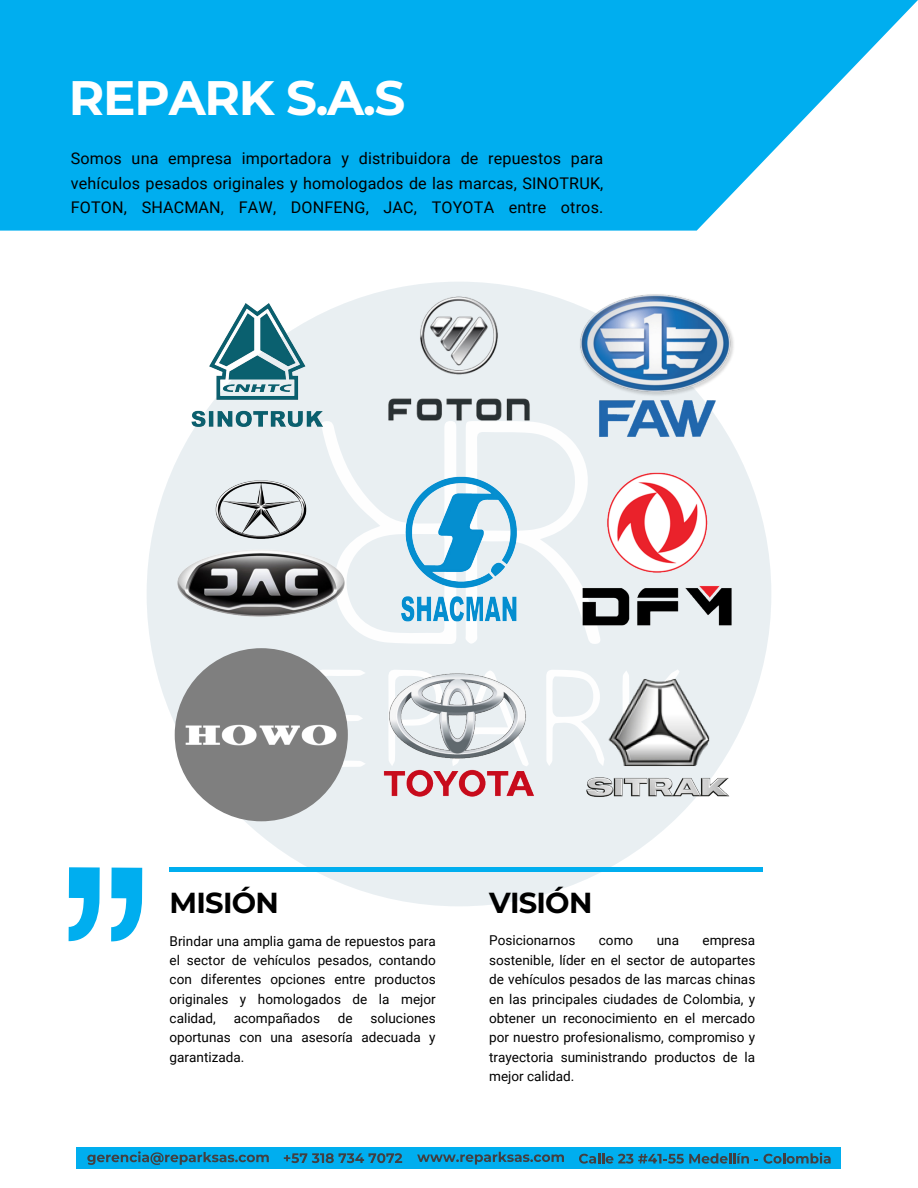
<style>
.page{position:relative;width:918px;height:1188px;background:#fff}
.page>*{position:absolute;margin:0;border:0;box-sizing:border-box;transform-origin:0 0}
.t1{font:700 48.45px "Montserrat";letter-spacing:-.025em;color:#fff}
.t2{font:700 28.95px "Montserrat";letter-spacing:-.025em;color:#000}
.t3{font:16.05px/24.2px "Roboto";letter-spacing:.01em;color:#000;text-align:justify}
.t4{font:13.5px/19.4px "Roboto";color:#000;text-align:justify}
</style>
<div class="page">
<div style="left:147px;top:282px;width:624px;height:624px;background:#e9eff2;border-radius:50%"></div>
<svg style="left:320px;top:670px;width:45px;height:97px"></svg>
<svg style="left:466px;top:425px;width:134px;height:219px"></svg>
<svg style="left:328px;top:451px;width:128px;height:193px"></svg>
<svg style="left:546px;top:670px;width:24px;height:96px"></svg>
<svg style="left:0;top:0;width:918px;height:231px;background:#1fb7f0"></svg>
<svg style="left:69px;top:867px;width:73px;height:75px"></svg>
<div style="left:170px;top:867px;width:593px;height:5px;background:#00aeef"></div>
<img style="left:383px;top:670px;width:151px;height:127px">
<img style="left:570px;top:463px;width:173px;height:173px">
<img style="left:570px;top:294px;width:167px;height:157px">
<img style="left:372px;top:463px;width:174px;height:173px">
<img style="left:373px;top:282px;width:173px;height:169px">
<img style="left:175px;top:463px;width:173px;height:173px">
<div style="left:175px;top:648px;width:173px;height:173px;background:#7f7f7f;border-radius:50%"></div>
<img style="left:175px;top:713px;width:173px;height:41px">
<img style="left:570px;top:670px;width:173px;height:137px">
<img style="left:181px;top:302px;width:167px;height:149px">
<div style="left:77px;top:1147px;width:764px;height:22px;background:#00aeef"></div>
<svg style="left:87px;top:1151px;width:182px;height:14px"></svg>
<svg style="left:284px;top:1153px;width:118px;height:10px"></svg>
<svg style="left:417px;top:1152px;width:147px;height:13px"></svg>
<svg style="left:579px;top:1153px;width:170px;height:11px"></svg>
<svg style="left:764px;top:1153px;width:67px;height:11px"></svg>
<h1 class="t1" style="left:69px;top:66px;width:338px">REPARK S.A.S</h1>
<p class="t3" style="left:71px;top:146px;width:534px">Somos una empresa importadora y distribuidora de repuestos para vehículos pesados originales y homologados de las marcas, SINOTRUK, FOTON, SHACMAN, FAW, DONFENG, JAC, TOYOTA entre otros.</p>
<h2 class="t2" style="left:170px;top:883px;width:111px">MISIÓN</h2>
<h2 class="t2" style="left:489px;top:883px;width:105px">VISIÓN</h2>
<p class="t4" style="left:170px;top:931px;width:268px">Brindar una amplia gama de repuestos para el sector de vehículos pesados, contando con diferentes opciones entre productos originales y homologados de la mejor calidad,</p>
<p class="t4" style="left:170px;top:1008px;width:268px;text-indent:201px">soluciones oportunas con una asesoría adecuada y garantizada.</p>
<p class="t4" style="left:234px;top:1008px;width:88px">acompañados</p>
<p class="t4" style="left:338px;top:1008px;width:16px">de</p>
<p class="t4" style="left:489px;top:931px;width:88px">Posicionarnos</p>
<p class="t4" style="left:599px;top:931px;width:36px">como</p>
<p class="t4" style="left:657px;top:931px;width:24px">una</p>
<p class="t4" style="left:489px;top:931px;width:268px;text-indent:213px">empresa sostenible, líder en el sector de autopartes de vehículos pesados de las marcas chinas en las principales ciudades de Colombia, y obtener un reconocimiento en el mercado por nuestro profesionalismo, compromiso y trayectoria suministrando productos de la mejor calidad.</p>
</div>
